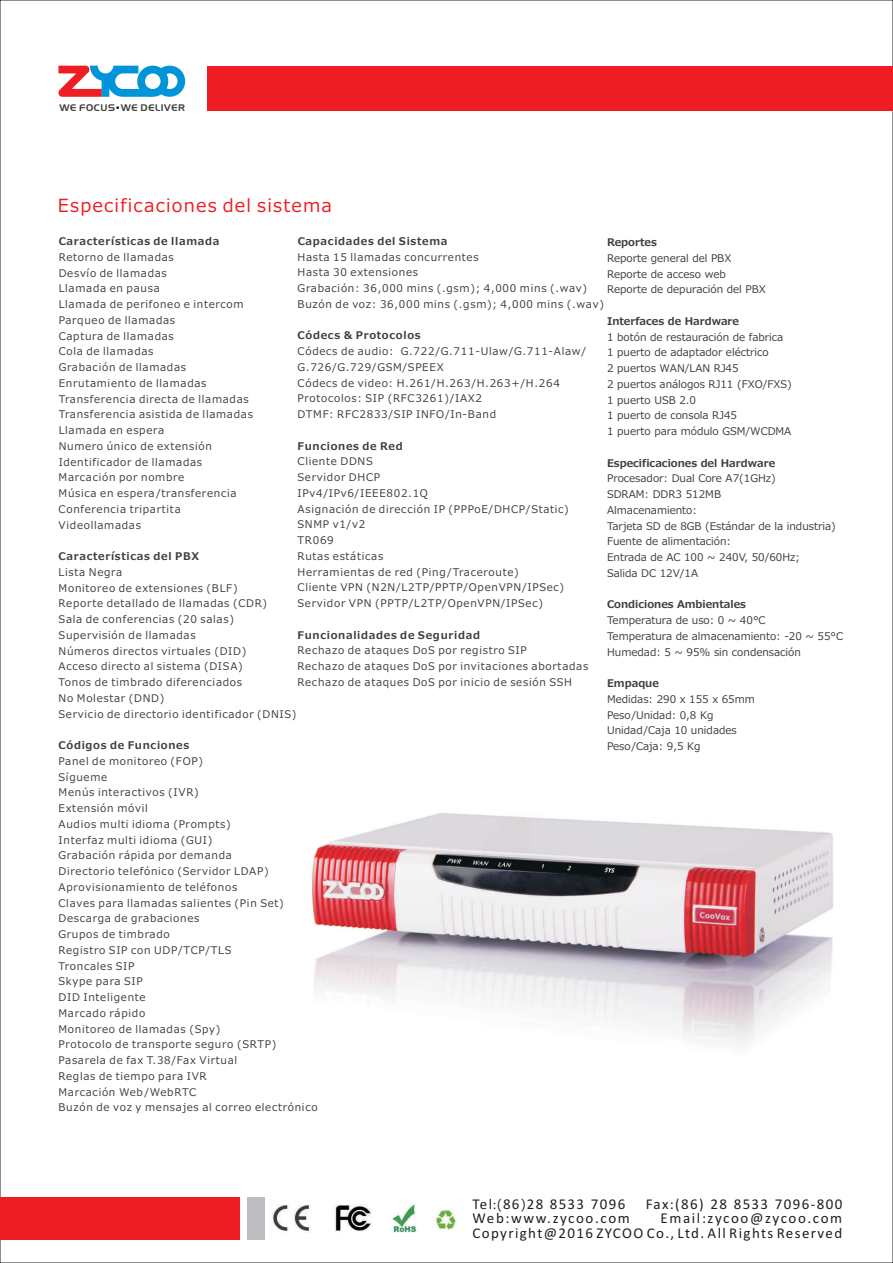
<style>
.page{position:relative;width:893px;height:1263px;background:#fff}
.page>*{position:absolute;margin:0;border:0;box-sizing:border-box;transform-origin:0 0}
.t1{font:18px "Meiryo";letter-spacing:.07em;color:#ee1d23}
.t2{font:15px/14.7px "Calibri";letter-spacing:.09em;color:#231f20;text-align:right}
.t3{font:10.5px/15.8px "Meiryo";letter-spacing:.07em;color:#3e3e3f}
.t4{font:10.5px/15.8px "Meiryo";color:#3e3e3f}
.t5{font:700 10.5px "Meiryo";letter-spacing:.065em;color:#3e3e3f}
.t6{font:700 10.5px "Meiryo";color:#3e3e3f}
.t7{font:9.6px "Slider";letter-spacing:.06em;color:#3e3e3f}
.s1{font-family:"Cronos Pro Subh"}
</style>
<div class="page">
<img style="left:312px;top:813px;width:521px;height:232px">
<img style="left:272px;top:1204px;width:184px;height:28px">
<div style="left:0;top:1197px;width:239px;height:42px;background:#ee1d23"></div>
<div style="left:247px;top:1197px;width:18px;height:42px;background:#bcbdc0"></div>
<svg style="left:58px;top:66px;width:127px;height:31px"></svg>
<div style="left:208px;top:66px;width:685px;height:45px;background:#ee1d23"></div>
<p class="t7" style="left:59px;top:102px;width:127px">WE FOCUS WE DELIVER</p>
<h1 class="t1" style="left:58px;top:196px;width:276px">Especificaciones del sistema</h1>
<p class="t5" style="left:59px;top:236px;width:162px">Características de llamada</p>
<p class="t3" style="left:59px;top:249px;width:196px">Retorno de llamadas<br>Desvío de llamadas<br>Llamada en pausa<br>Llamada de perifoneo e intercom<br>Parqueo de llamadas<br>Captura de llamadas<br>Cola de llamadas<br>Grabación de llamadas<br>Enrutamiento de llamadas<br>Transferencia directa de llamadas<br>Transferencia asistida de llamadas<br>Llamada en espera<br>Numero único de extensión<br>Identificador de llamadas<br>Marcación por nombre<br>Música en espera/transferencia<br>Conferencia tripartita<br>Videollamadas</p>
<p class="t5" style="left:59px;top:551px;width:142px">Características del PBX</p>
<p class="t3" style="left:59px;top:564px;width:239px">Lista Negra<br>Monitoreo de extensiones (BLF)<br>Reporte detallado de llamadas (CDR)<br>Sala de conferencias (20 salas)<br>Supervisión de llamadas<br>Números directos virtuales (DID)<br>Acceso directo al sistema (DISA)<br>Tonos de timbrado diferenciados<br>No Molestar (DND)<br>Servicio de directorio identificador (DNIS)</p>
<p class="t5" style="left:59px;top:740px;width:132px">Códigos de Funciones</p>
<p class="t3" style="left:58px;top:753px;width:261px">Panel de monitoreo (FOP)<br>Sígueme<br>Menús interactivos (IVR)<br>Extensión móvil<br>Audios multi idioma (Prompts)<br>Interfaz multi idioma (GUI)<br>Grabación rápida por demanda<br>Directorio telefónico (Servidor LDAP)<br>Aprovisionamiento de teléfonos<br>Claves para llamadas salientes (Pin Set)<br>Descarga de grabaciones<br>Grupos de timbrado<br>Registro SIP con UDP/TCP/TLS<br>Troncales SIP<br>Skype para SIP<br>DID Inteligente<br>Marcado rápido<br>Monitoreo de llamadas (Spy)<br>Protocolo de transporte seguro (SRTP)<br>Pasarela de fax T.38/Fax Virtual<br>Reglas de tiempo para IVR<br>Marcación Web/WebRTC<br>Buzón de voz y mensajes al correo electrónico</p>
<p class="t5" style="left:298px;top:236px;width:151px">Capacidades del Sistema</p>
<p class="t3" style="left:298px;top:249px;width:308px">Hasta 15 llamadas concurrentes<br>Hasta 30 extensiones<br>Grabación: 36,000 mins (.gsm); 4,000 mins (.wav)<br>Buzón de voz: 36,000 mins (.gsm); 4,000 mins (.wav)</p>
<p class="t5" style="left:298px;top:330px;width:125px">Códecs &amp; Protocolos</p>
<p class="t3" style="left:298px;top:343px;width:290px">Códecs de audio: G.722/G.711-Ulaw/G.711-Alaw/ G.726/G.729/GSM/SPEEX<br>Códecs de video: H.261/H.263/H.263+/H.264<br>Protocolos: SIP (RFC3261)/IAX2<br>DTMF: RFC2833/SIP INFO/In-Band</p>
<p class="t5" style="left:298px;top:440px;width:107px">Funciones de Red</p>
<p class="t3" style="left:298px;top:454px;width:273px">Cliente DDNS<br>Servidor DHCP<br>IPv4/IPv6/IEEE802.1Q<br>Asignación de dirección IP (PPPoE/DHCP/Static)<br>SNMP v1/v2<br>TR069<br>Rutas estáticas<br>Herramientas de red (Ping/Traceroute)<br>Cliente VPN (N2N/L2TP/PPTP/OpenVPN/IPSec)<br>Servidor VPN (PPTP/L2TP/OpenVPN/IPSec)</p>
<p class="t5" style="left:298px;top:629px;width:184px">Funcionalidades de Seguridad</p>
<p class="t3" style="left:298px;top:643px;width:292px">Rechazo de ataques DoS por registro SIP<br>Rechazo de ataques DoS por invitaciones abortadas<br>Rechazo de ataques DoS por inicio de sesión SSH</p>
<p class="t6" style="left:607px;top:237px;width:51px">Reportes</p>
<p class="t4" style="left:607px;top:250px;width:160px">Reporte general del PBX<br>Reporte de acceso web<br>Reporte de depuración del PBX</p>
<p class="t6" style="left:607px;top:315px;width:133px">Interfaces de Hardware</p>
<p class="t4" style="left:607px;top:329px;width:186px">1 botón de restauración de fabrica<br>1 puerto de adaptador eléctrico<br>2 puertos WAN/LAN RJ45<br>2 puertos análogos RJ11 (FXO/FXS)<br>1 puerto USB 2.0<br>1 puerto de consola RJ45<br>1 puerto para módulo GSM/WCDMA</p>
<p class="t6" style="left:607px;top:457px;width:170px">Especificaciones del Hardware</p>
<p class="t4" style="left:607px;top:470px;width:230px">Procesador: Dual Core A7(1GHz)<br>SDRAM: DDR3 512MB<br>Almacenamiento:<br>Tarjeta SD de 8GB (Estándar de la industria)<br>Fuente de alimentación:<br>Entrada de AC 100 ~ 240V, 50/60Hz;<br>Salida DC 12V/1A</p>
<p class="t6" style="left:607px;top:599px;width:140px">Condiciones Ambientales</p>
<p class="t4" style="left:607px;top:612px;width:238px">Temperatura de uso: 0 ~ 40°C<br>Temperatura de almacenamiento: -20 ~ 55°C<br>Humedad: 5 ~ 95% sin condensación</p>
<p class="t6" style="left:607px;top:678px;width:53px">Empaque</p>
<p class="t4" style="left:607px;top:691px;width:149px">Medidas: 290 x 155 x 65mm<br>Peso/Unidad: 0,8 Kg<br>Unidad/Caja 10 unidades<br>Peso/Caja: 9,5 Kg</p>
<h2 class="t2" style="left:473px;top:1198px;width:154px">Tel<span class="s1">:(</span>86<span class="s1">)</span>28 8533 7096</h2>
<h2 class="t2" style="left:646px;top:1198px;width:198px">Fax:(86) 28 8533 7096-800</h2>
<h2 class="t2" style="left:472px;top:1212px;width:159px">Web:www.zycoo.com</h2>
<h2 class="t2" style="left:472px;top:1212px;width:371px">Email:zycoo@zycoo.com<br>Copyright@2016 ZYCOO Co., Ltd. All Rights Reserved</h2>
</div>
